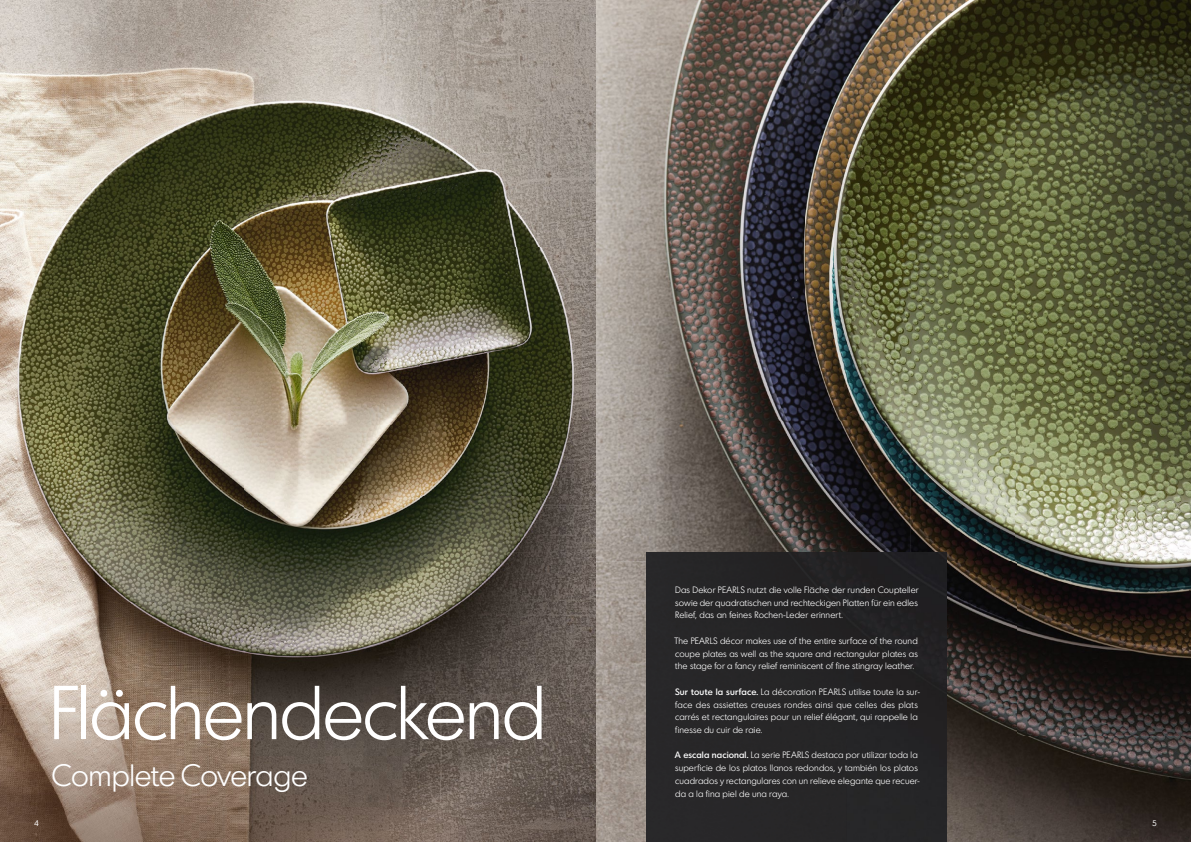
<style>
.page{position:relative;width:1191px;height:842px;background:#fff}
.page>*{position:absolute;margin:0;border:0;box-sizing:border-box;transform-origin:0 0}
.t1{font:300 74px "Bauscher";letter-spacing:-.02em;color:#fff}
.t2{font:300 30px "Bauscher";letter-spacing:-.01em;color:#fff}
.t3{font:300 9px/12.7px "Bauscher";letter-spacing:.01em;color:#fff;text-align:justify}
.t4{font:8px "Bauscher";color:#fff}
.s1{font-weight:500}
</style>
<div class="page">
<img style="left:595px;top:0;width:420px;height:561px">
<img style="left:1015px;top:0;width:176px;height:842px">
<img style="left:595px;top:561px;width:51px;height:281px">
<img style="left:946px;top:561px;width:70px;height:281px">
<img style="left:0;top:0;width:595px;height:842px">
<div style="left:646px;top:552px;width:300px;height:290px;background:#262627"></div>
<h1 class="t1" style="left:49px;top:667px;width:498px">Flächendeckend</h1>
<h2 class="t2" style="left:52px;top:757px;width:258px">Complete Coverage</h2>
<p class="t3" style="left:675px;top:583px;width:245px">Das Dekor PEARLS nutzt die volle Fläche der runden Coupteller sowie der quadratischen und rechteckigen Platten für ein edles Relief, das an feines Rochen-Leder erinnert.</p>
<p class="t3" style="left:674px;top:634px;width:245px">The PEARLS décor makes use of the entire surface of the round coupe plates as well as the square and rectangular plates as the stage for a fancy relief reminiscent of fine stingray leather.</p>
<p class="t3" style="left:675px;top:685px;width:246px;text-align:left"><span class="s1">Sur toute la surface.</span> La décoration PEARLS utilise toute la sur&shy;face des assiettes creuses rondes ainsi que celles des plats carrés et rectangulaires pour un relief élégant, qui rappelle la finesse du cuir de raie.</p>
<p class="t3" style="left:675px;top:749px;width:247px;text-align:left"><span class="s1">A escala nacional.</span> La serie PEARLS destaca por utilizar toda la superficie de los platos llanos redondos, y también los platos cuadrados y rectangulares con un relieve elegante que recuer-</p>
<p class="t3" style="left:675px;top:787px;width:115px">da a la fina piel de una raya.</p>
<p class="t4" style="left:34px;top:819px;width:6px">4</p>
<p class="t4" style="left:1152px;top:819px;width:6px">5</p>
</div>
